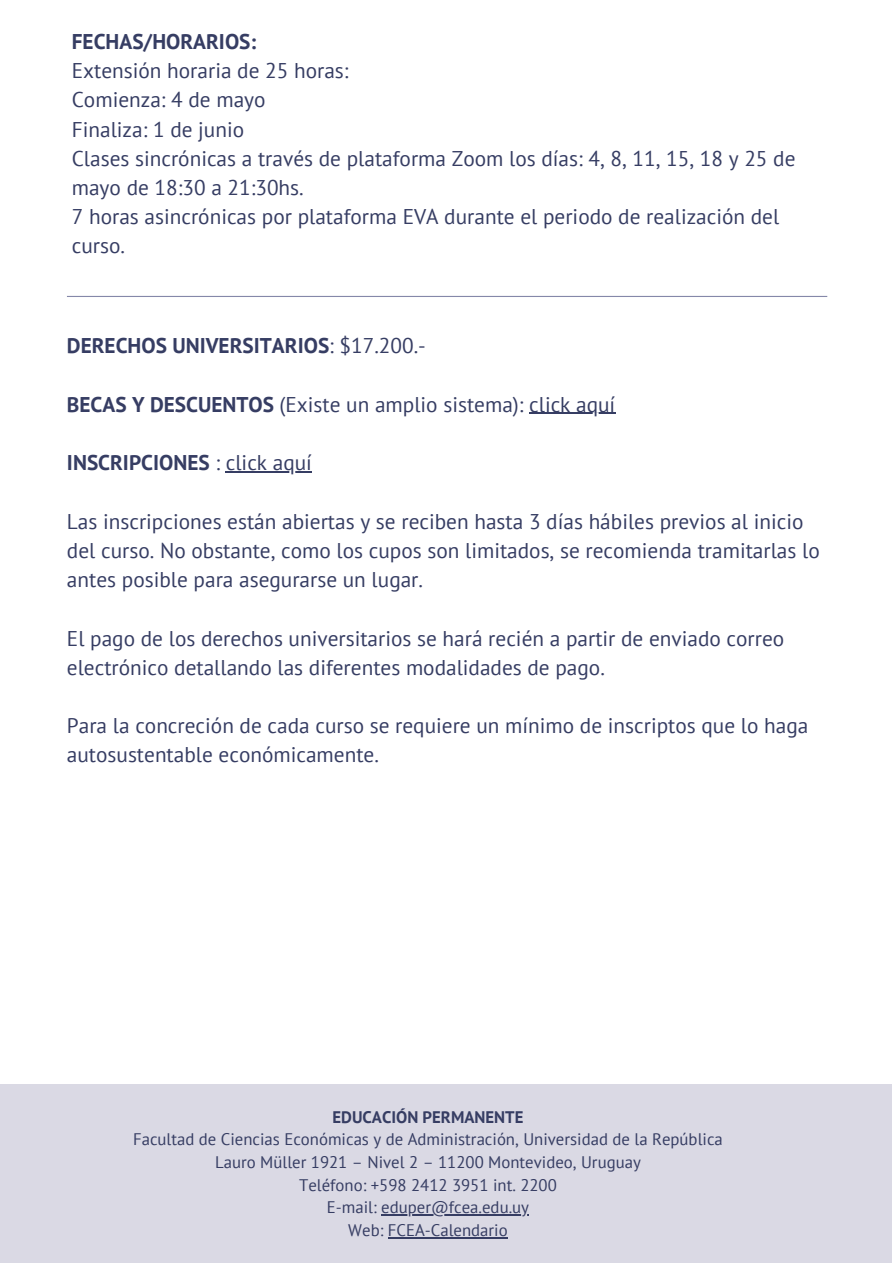
<style>
.page{position:relative;width:893px;height:1264px;background:#fff}
.page>*{position:absolute;margin:0;border:0;box-sizing:border-box;transform-origin:0 0}
.t1{font:21.3px/29.2px "PT Sans";color:#363d63}
.t2{font:700 21.3px "PT Sans";color:#363d63}
.t3{font:16.8px/22.6px "PT Sans";color:#363d63;text-align:center}
.t4{font:700 16.8px "PT Sans";color:#363d63}
.s1{font-weight:400}
.s2{font-weight:700}
</style>
<div class="page">
<hr style="left:529px;top:413px;width:86px;height:1px;background:#363d63">
<hr style="left:226px;top:471px;width:86px;height:1px;background:#363d63">
<hr style="left:67px;top:296px;width:760px;height:1px;background:#8588a9">
<div style="left:0;top:1083px;width:891px;height:179px;background:#dad9e4"></div>
<hr style="left:381px;top:1214px;width:148px;height:1px;background:#363d63">
<hr style="left:388px;top:1236px;width:119px;height:2px;background:#363d63">
<p class="t2" style="left:72px;top:27px;width:186px">FECHAS/HORARIOS:</p>
<p class="t1" style="left:72px;top:55px;width:725px">Extensión horaria de 25 horas:<br>Comienza: 4 de mayo<br>Finaliza: 1 de junio<br>Clases sincrónicas a través de plataforma Zoom los días: 4, 8, 11, 15, 18 y 25 de mayo de 18:30 a 21:30hs.<br>7 horas asincrónicas por plataforma EVA durante el periodo de realización del curso.</p>
<p class="t2" style="left:67px;top:331px;width:360px">DERECHOS UNIVERSITARIOS<span class="s1">: $17.200.-</span></p>
<p class="t1" style="left:67px;top:389px;width:550px"><span class="s2">BECAS Y DESCUENTOS</span> (Existe un amplio sistema): click aquí</p>
<p class="t2" style="left:67px;top:448px;width:246px">INSCRIPCIONES <span class="s1">: click aquí</span></p>
<p class="t1" style="left:67px;top:506px;width:754px">Las inscripciones están abiertas y se reciben hasta 3 días hábiles previos al inicio del curso. No obstante, como los cupos son limitados, se recomienda tramitarlas lo antes posible para asegurarse un lugar.</p>
<p class="t1" style="left:67px;top:623px;width:718px">El pago de los derechos universitarios se hará recién a partir de enviado correo electrónico detallando las diferentes modalidades de pago.</p>
<p class="t1" style="left:67px;top:710px;width:742px">Para la concreción de cada curso se requiere un mínimo de inscriptos que lo haga autosustentable económicamente.</p>
<p class="t4" style="left:332px;top:1105px;width:192px">EDUCACIÓN PERMANENTE</p>
<p class="t3" style="left:133px;top:1127px;width:591px">Facultad de Ciencias Económicas y de Administración, Universidad de la República Lauro Müller 1921 – Nivel 2 – 11200 Montevideo, Uruguay<br>Teléfono: +598 2412 3951 int. 2200<br>E-mail: eduper@fcea.edu.uy<br>Web: FCEA-Calendario</p>
</div>
